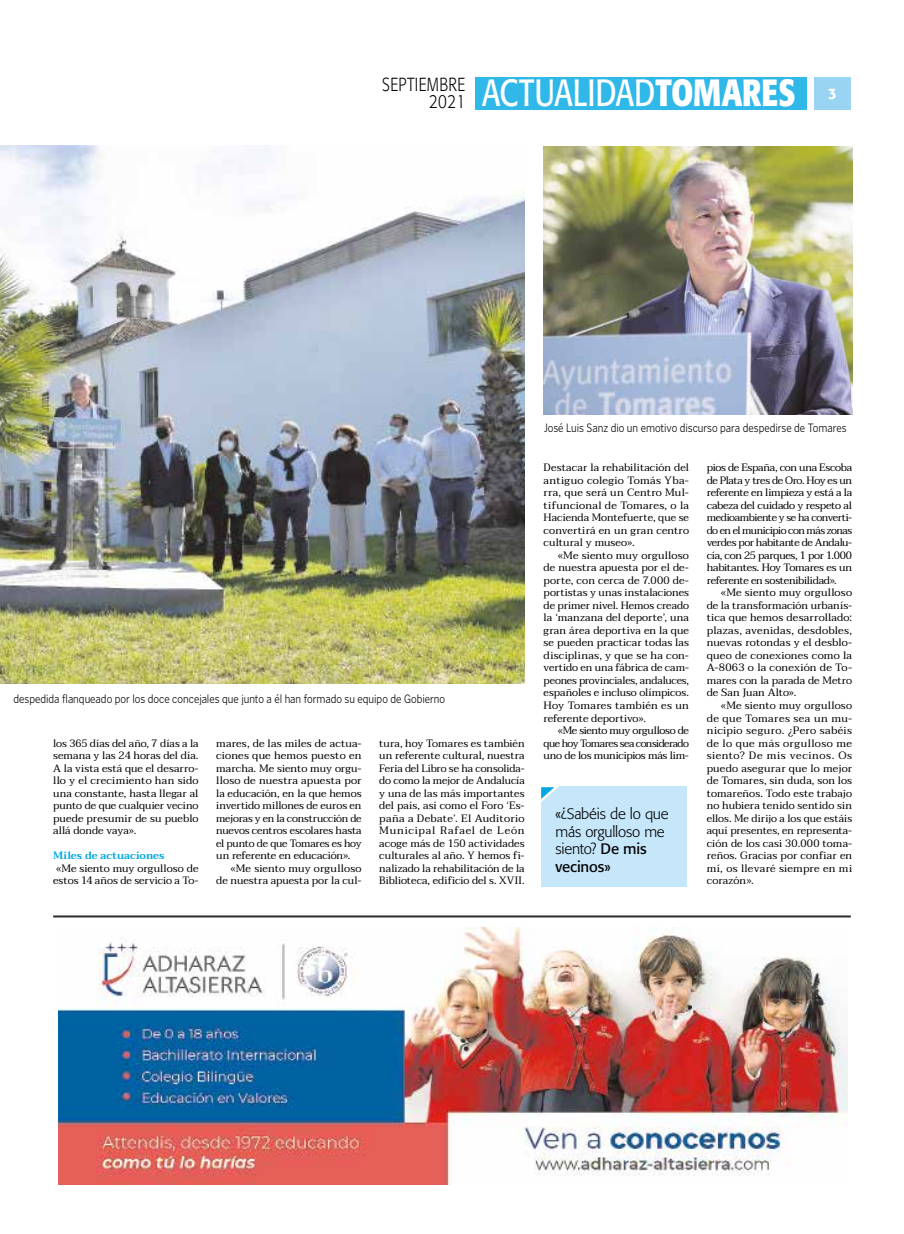
<style>
.page{position:relative;width:904px;height:1234px;background:#fff}
.page>*{position:absolute;margin:0;border:0;box-sizing:border-box;transform-origin:0 0}
.t1{font:37.5px "Formata";color:#fff;scale:.8 1}
.t2{font:300 18.75px/17.5px "Formata";letter-spacing:.025em;color:#000;text-align:right;scale:.8 1}
.t3{font:300 15px/17.5px "Formata";letter-spacing:-.015em;color:#000}
.t4{font:500 15px "Formata";color:#fff}
.t5{font:300 12.5px "Poynter Gothic Text";color:#000;scale:.85 1}
.t6{font:10.62px/12.5px "Taviraj";color:#000;text-align:justify}
.t7{font:600 10.62px "Taviraj";letter-spacing:-.005em;color:#00a7e1}
.s1{font-weight:700}
.s2{font-weight:400}
</style>
<div class="page">
<div style="left:475px;top:77px;width:332px;height:33px;background:#30b8e9"></div>
<div style="left:814px;top:77px;width:36px;height:33px;background:#99d4f3"></div>
<hr style="left:53px;top:915px;width:797px;height:1px;background:#000">
<hr style="left:53px;top:916px;width:797px;height:1px;background:#000">
<img style="left:58px;top:927px;width:789px;height:256px">
<div style="left:541px;top:786px;width:145px;height:101px;background:#c6e6f9"></div>
<svg style="left:541px;top:786px;width:18px;height:16px"></svg>
<img style="left:0;top:146px;width:524px;height:537px">
<img style="left:543px;top:147px;width:309px;height:267px">
<h2 class="t2" style="left:382px;top:76px;width:105px">SEPTIEMBRE<br>2021</h2>
<h1 class="t1" style="left:482px;top:70px;width:393px">ACTUALIDAD<span class="s1">TOMARES</span></h1>
<h3 class="t4" style="left:828px;top:84px;width:10px">3</h3>
<p class="t5" style="left:13px;top:691px;width:509px">despedida flanqueado por los doce concejales que junto a él han formado su equipo de Gobierno</p>
<p class="t6" style="left:53px;top:736px;width:147px">los 365 días del año, 7 días a la semana y las 24 horas del día.<br>A la vista está que el desarro&shy;llo y el crecimiento han sido una constante, hasta llegar al punto de que cualquier vecino puede presumir de su pueblo allá donde vaya».</p>
<p class="t7" style="left:53px;top:849px;width:113px">Miles de actuaciones</p>
<p class="t6" style="left:53px;top:861px;width:147px">«Me siento muy orgulloso de estos 14 años de servicio a To-</p>
<p class="t6" style="left:216px;top:736px;width:147px">mares, de las miles de actua&shy;ciones que hemos puesto en marcha. Me siento muy orgu&shy;lloso de nuestra apuesta por la educación, en la que hemos invertido millones de euros en mejoras y en la construcción de nuevos centros escolares hasta el punto de que Tomares es hoy un referente en educación».</p>
<p class="t6" style="left:216px;top:861px;width:147px;text-align:right">«Me siento muy orgulloso de nuestra apuesta por la cul-</p>
<p class="t6" style="left:379px;top:736px;width:147px">tura, hoy Tomares es también un referente cultural, nuestra Feria del Libro se ha consolida&shy;do como la mejor de Andalucía y una de las más importantes del país, así como el Foro ‘Es&shy;paña a Debate’. El Auditorio Municipal Rafael de León acoge más de 150 actividades culturales al año. Y hemos fi&shy;nalizado la rehabilitación de la Biblioteca, edificio del s. XVII.</p>
<p class="t5" style="left:544px;top:421px;width:357px">José Luis Sanz dio un emotivo discurso para despedirse de Tomares</p>
<p class="t6" style="left:543px;top:461px;width:147px">Destacar la rehabilitación del antiguo colegio Tomás Yba&shy;rra, que será un Centro Mul&shy;tifuncional de Tomares, o la Hacienda Montefuerte, que se convertirá en un gran centro cultural y museo».</p>
<p class="t6" style="left:543px;top:549px;width:147px;text-indent:14px">«Me siento muy orgulloso de nuestra apuesta por el de&shy;porte, con cerca de 7.000 de&shy;portistas y unas instalaciones de primer nivel. Hemos creado la ‘manzana del deporte’, una gran área deportiva en la que se pueden practicar todas las disciplinas, y que se ha con&shy;vertido en una fábrica de cam&shy;peones provinciales, andaluces, españoles e incluso olímpicos.<br>Hoy Tomares también es un referente deportivo».</p>
<p class="t6" style="left:543px;top:724px;width:147px;text-indent:14px">«Me siento muy orgulloso de que hoy Tomares sea considerado uno de los municipios más lim-</p>
<p class="t6" style="left:706px;top:461px;width:147px">pios de España, con una Escoba de Plata y tres de Oro. Hoy es un referente en limpieza y está a la cabeza del cuidado y respeto al medioambiente y se ha converti&shy;do en el municipio con más zonas verdes por habitante de Andalu&shy;cía, con 25 parques, 1 por 1.000 habitantes. Hoy Tomares es un referente en sostenibilidad».</p>
<p class="t6" style="left:706px;top:586px;width:147px;text-indent:14px">«Me siento muy orgulloso de la transformación urbanís&shy;tica que hemos desarrollado: plazas, avenidas, desdobles, nuevas rotondas y el desblo&shy;queo de conexiones como la A-8063 o la conexión de To&shy;mares con la parada de Metro de San Juan Alto».</p>
<p class="t6" style="left:706px;top:699px;width:147px;text-indent:14px">«Me siento muy orgulloso de que Tomares sea un mu&shy;nicipio seguro. ¿Pero sabéis de lo que más orgulloso me siento? De mis vecinos. Os puedo asegurar que lo mejor de Tomares, sin duda, son los tomareños. Todo este trabajo no hubiera tenido sentido sin ellos. Me dirijo a los que estáis aquí presentes, en representa&shy;ción de los casi 30.000 toma&shy;reños. Gracias por confiar en mí, os llevaré siempre en mi corazón».</p>
<h3 class="t3" style="left:555px;top:805px;width:114px">«¿Sabéis de lo que más orgulloso me siento? <span class="s2">De mis vecinos»</span></h3>
</div>
